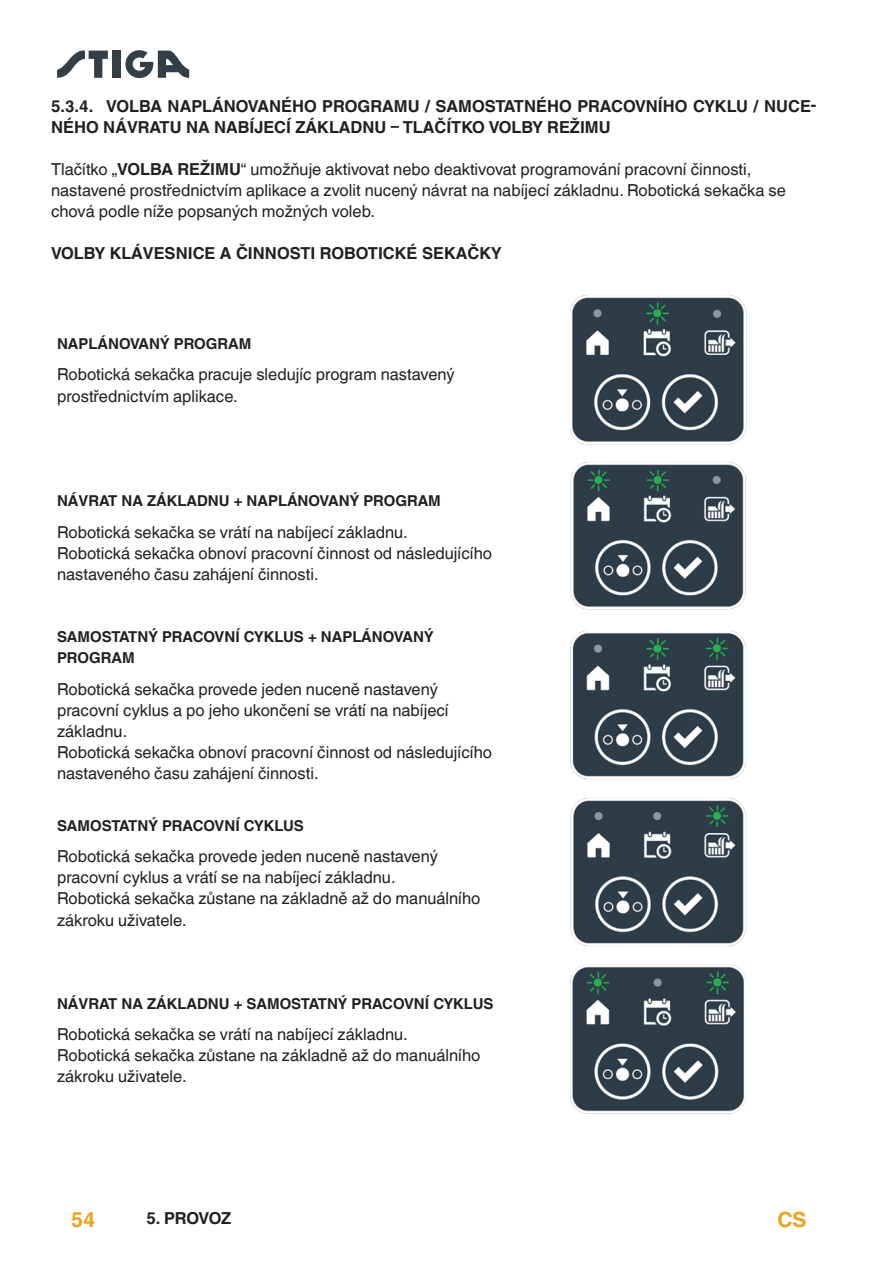
<style>
.page{position:relative;width:893px;height:1263px;background:#fff}
.page>*{position:absolute;margin:0;border:0;box-sizing:border-box;transform-origin:0 0}
.t1{font:700 21px "Helvetica World";color:#eea11d}
.Testo_normale{font:16.5px/21px "Helvetica World";color:#231f20}
.Testo_normale_-_CBOLD{font:700 16.5px/21px "Helvetica World";color:#231f20}
.Testo_normale-2{font:700 15px/21px "Helvetica World";color:#231f20}
.s1{font-weight:700}
</style>
<div class="page">
<div style="left:113px;top:51px;width:8px;height:27px;background:#323e48"></div>
<svg style="left:57px;top:50px;width:51px;height:28px"></svg>
<svg style="left:125px;top:50px;width:64px;height:28px"></svg>
<img style="left:570px;top:295px;width:177px;height:150px">
<img style="left:570px;top:462px;width:176px;height:148px">
<img style="left:570px;top:631px;width:177px;height:149px">
<img style="left:570px;top:797px;width:177px;height:150px">
<img style="left:570px;top:964px;width:177px;height:150px">
<p class="Testo_normale_-_CBOLD" style="left:51px;top:96px;width:767px">5.3.4. VOLBA NAPLÁNOVANÉHO PROGRAMU / SAMOSTATNÉHO PRACOVNÍHO CYKLU / NUCE-<br>NÉHO NÁVRATU NA NABÍJECÍ ZÁKLADNU – TLAČÍTKO VOLBY REŽIMU</p>
<p class="Testo_normale" style="left:51px;top:159px;width:736px">Tlačítko „<span class="s1">VOLBA REŽIMU</span>“ umožňuje aktivovat nebo deaktivovat programování pracovní činnosti, nastavené prostřednictvím aplikace a zvolit nucený návrat na nabíjecí základnu. Robotická sekačka se chová podle níže popsaných možných voleb.</p>
<p class="Testo_normale_-_CBOLD" style="left:51px;top:243px;width:452px">VOLBY KLÁVESNICE A ČINNOSTI ROBOTICKÉ SEKAČKY</p>
<p class="Testo_normale-2" style="left:57px;top:333px;width:196px">NAPLÁNOVANÝ PROGRAM</p>
<p class="Testo_normale" style="left:57px;top:364px;width:399px">Robotická sekačka pracuje sledujíc program nastavený prostřednictvím aplikace.</p>
<p class="Testo_normale-2" style="left:57px;top:491px;width:385px">NÁVRAT NA ZÁKLADNU + NAPLÁNOVANÝ PROGRAM</p>
<p class="Testo_normale" style="left:57px;top:522px;width:352px">Robotická sekačka se vrátí na nabíjecí základnu.</p>
<p class="Testo_normale" style="left:57px;top:543px;width:437px">Robotická sekačka obnoví pracovní činnost od následujícího nastaveného času zahájení činnosti.</p>
<p class="Testo_normale-2" style="left:57px;top:627px;width:378px">SAMOSTATNÝ PRACOVNÍ CYKLUS + NAPLÁNOVANÝ<br>PROGRAM</p>
<p class="Testo_normale" style="left:57px;top:679px;width:393px">Robotická sekačka provede jeden nuceně nastavený pracovní cyklus a po jeho ukončení se vrátí na nabíjecí základnu.</p>
<p class="Testo_normale" style="left:57px;top:742px;width:437px">Robotická sekačka obnoví pracovní činnost od následujícího nastaveného času zahájení činnosti.</p>
<p class="Testo_normale-2" style="left:57px;top:815px;width:248px">SAMOSTATNÝ PRACOVNÍ CYKLUS</p>
<p class="Testo_normale" style="left:57px;top:846px;width:382px">Robotická sekačka provede jeden nuceně nastavený pracovní cyklus a vrátí se na nabíjecí základnu.</p>
<p class="Testo_normale" style="left:57px;top:888px;width:425px">Robotická sekačka zůstane na základně až do manuálního zákroku uživatele.</p>
<p class="Testo_normale-2" style="left:57px;top:993px;width:438px">NÁVRAT NA ZÁKLADNU + SAMOSTATNÝ PRACOVNÍ CYKLUS</p>
<p class="Testo_normale" style="left:57px;top:1024px;width:352px">Robotická sekačka se vrátí na nabíjecí základnu.</p>
<p class="Testo_normale" style="left:57px;top:1045px;width:425px">Robotická sekačka zůstane na základně až do manuálního zákroku uživatele.</p>
<p class="t1" style="left:71px;top:1208px;width:26px">54</p>
<p class="Testo_normale_-_CBOLD" style="left:146px;top:1208px;width:41px">5. PROVOZ</p>
<p class="t1" style="left:777px;top:1208px;width:31px">CS</p>
</div>
